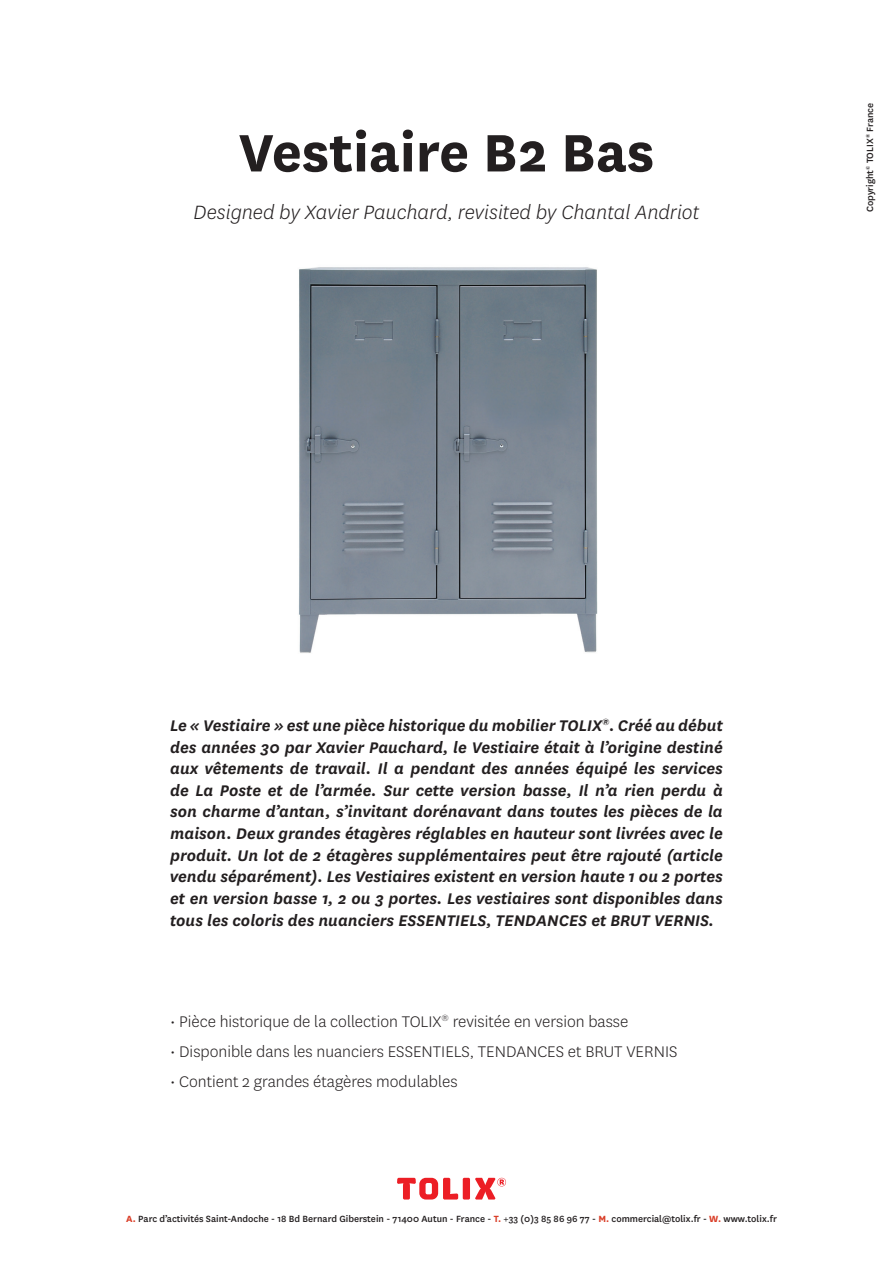
<style>
.page{position:relative;width:893px;height:1263px;background:#fff}
.page>*{position:absolute;margin:0;border:0;box-sizing:border-box;transform-origin:0 0}
.t1{font:700 61.5px "National";color:#231f20}
.t2{font:italic 300 22.5px "National";color:#231f20}
.t3{font:italic 600 18px/21.6px "National";color:#231f20;text-align:justify}
.t4{font:300 18px "National";color:#231f20}
.t5{font:500 10.5px "National";color:#231f20}
.s1{font-weight:700;color:#d93d27}
</style>
<div class="page">
<img style="left:299px;top:267px;width:299px;height:386px">
<svg style="left:397px;top:1178px;width:109px;height:21px"></svg>
<h1 class="t1" style="left:239px;top:109px;width:417px">Vestiaire B2 Bas</h1>
<p class="t2" style="left:194px;top:199px;width:507px">Designed by Xavier Pauchard, revisited by Chantal Andriot</p>
<p class="t5" style="left:863px;top:212px;width:111px;rotate:-90deg">Copyright<sup>©</sup> TOLIX<sup>®</sup> France</p>
<p class="t3" style="left:170px;top:714px;width:554px">Le « Vestiaire » est une pièce historique du mobilier TOLIX<sup>®</sup>. Créé au début des années 30 par Xavier Pauchard, le Vestiaire était à l’origine destiné aux vêtements de travail. Il a pendant des années équipé les services de La Poste et de l’armée. Sur cette version basse, Il n’a rien perdu à son charme d’antan, s’invitant dorénavant dans toutes les pièces de la maison. Deux grandes étagères réglables en hauteur sont livrées avec le produit. Un lot de 2 étagères supplémentaires peut être rajouté (article vendu séparément). Les Vestiaires existent en version haute 1 ou 2 portes et en version basse 1, 2 ou 3 portes. Les vestiaires sont disponibles dans tous les coloris des nuanciers ESSENTIELS, TENDANCES et BRUT VERNIS.</p>
<p class="t4" style="left:170px;top:1010px;width:460px">• Pièce historique de la collection TOLIX<sup>®</sup> revisitée en version basse</p>
<p class="t4" style="left:170px;top:1040px;width:509px">• Disponible dans les nuanciers ESSENTIELS, TENDANCES et BRUT VERNIS</p>
<p class="t4" style="left:170px;top:1070px;width:289px">• Contient 2 grandes étagères modulables</p>
<p class="t5" style="left:126px;top:1211px;width:652px"><span class="s1">A.</span> Parc d’activités Saint-Andoche - 18 Bd Bernard Giberstein - 71400 Autun - France - <span class="s1">T.</span> +33 (0)3 85 86 96 77 - <span class="s1">M.</span> commercial@tolix.fr - <span class="s1">W.</span> www.tolix.fr</p>
</div>
